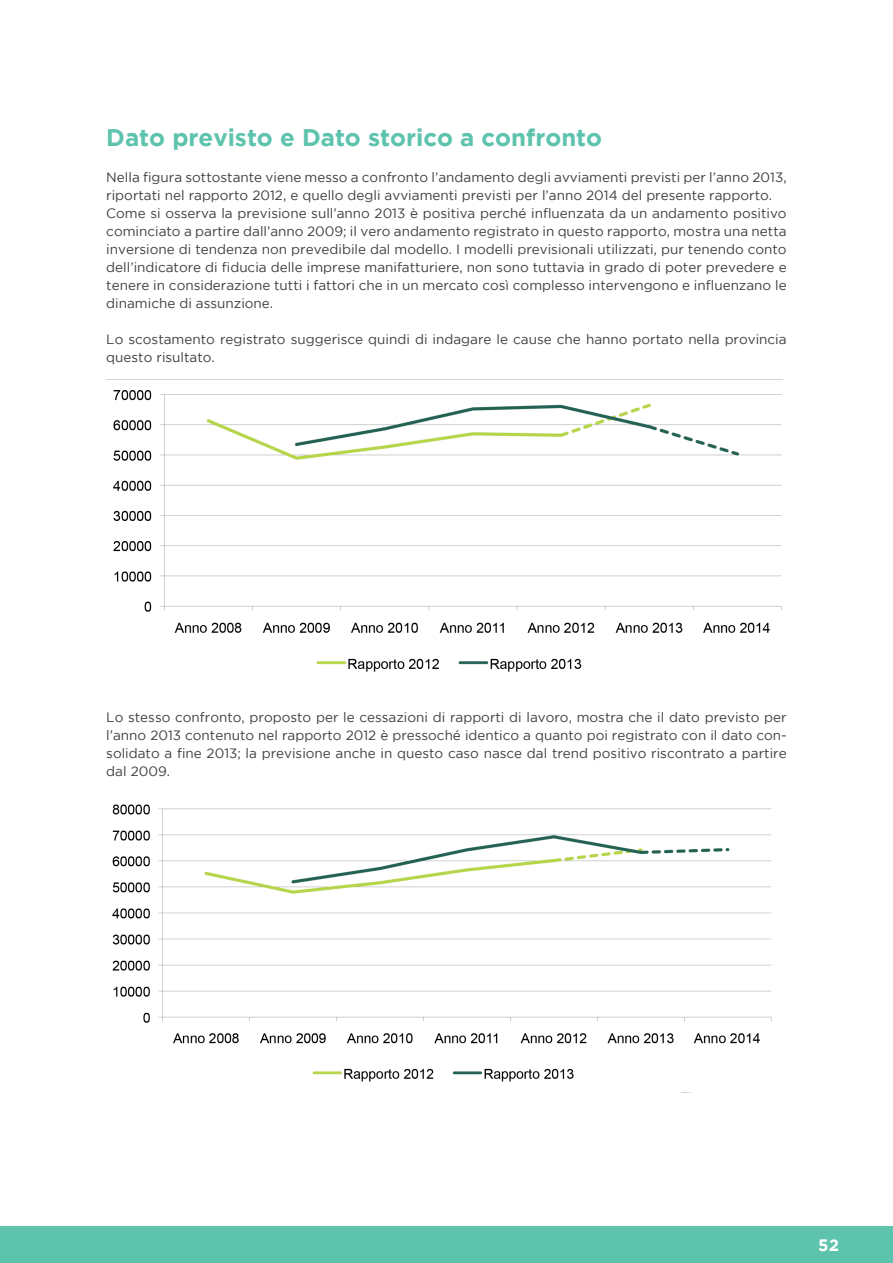
<style>
.page{position:relative;width:893px;height:1263px;background:#fff}
.page>*{position:absolute;margin:0;border:0;box-sizing:border-box;transform-origin:0 0}
.t1{font:700 24px "Gotham";color:#5dc3ad}
.t2{font:700 16.5px "Gotham";color:#fff}
.t3{font:13.5px/18px "Gotham";color:#3e3e3f}
</style>
<div class="page">
<div style="left:0;top:1227px;width:893px;height:36px;background:#5dc3ad"></div>
<img style="left:112px;top:804px;width:660px;height:278px">
<img style="left:113px;top:390px;width:669px;height:282px">
<h1 class="t1" style="left:106px;top:123px;width:497px">Dato previsto e Dato storico a confronto</h1>
<p class="t3" style="left:106px;top:168px;width:682px">Nella figura sottostante viene messo a confronto l’andamento degli avviamenti previsti per l’anno 2013, riportati nel rapporto 2012, e quello degli avviamenti previsti per l’anno 2014 del presente rapporto.<br>Come si osserva la previsione sull’anno 2013 è positiva perché influenzata da un andamento positivo cominciato a partire dall’anno 2009; il vero andamento registrato in questo rapporto, mostra una netta inversione di tendenza non prevedibile dal modello. I modelli previsionali utilizzati, pur tenendo conto dell’indicatore di fiducia delle imprese manifatturiere, non sono tuttavia in grado di poter prevedere e tenere in considerazione tutti i fattori che in un mercato così complesso intervengono e influenzano le dinamiche di assunzione.</p>
<p class="t3" style="left:106px;top:330px;width:682px">Lo scostamento registrato suggerisce quindi di indagare le cause che hanno portato nella provincia questo risultato.</p>
<p class="t3" style="left:106px;top:708px;width:682px;text-align:justify">Lo stesso confronto, proposto per le cessazioni di rapporti di lavoro, mostra che il dato previsto per l’anno 2013 contenuto nel rapporto 2012 è pressoché identico a quanto poi registrato con il dato con&shy;solidato a fine 2013; la previsione anche in questo caso nasce dal trend positivo riscontrato a partire dal 2009.</p>
<p class="t2" style="left:818px;top:1235px;width:22px">52</p>
</div>
